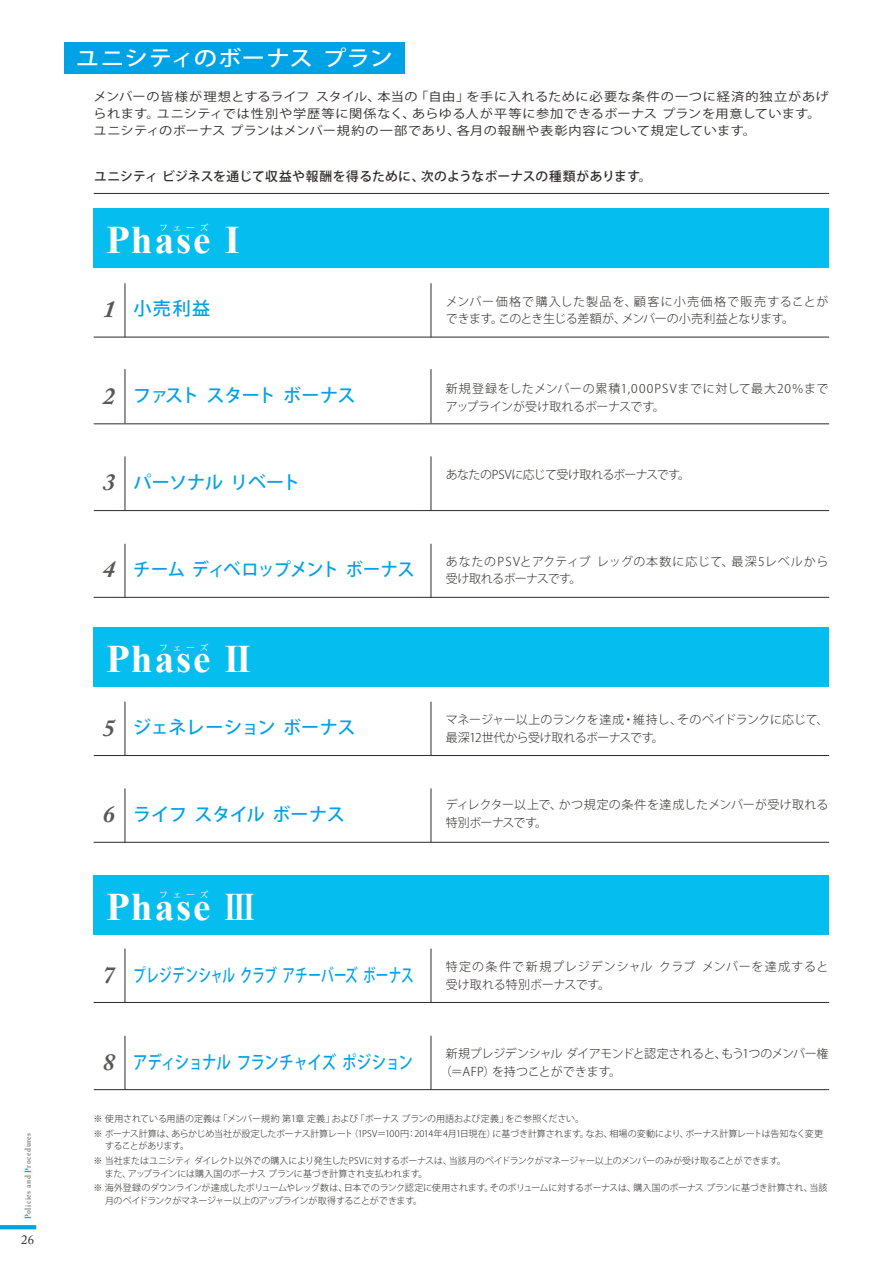
<style>
.page{position:relative;width:893px;height:1263px;background:#fff}
.page>*{position:absolute;margin:0;border:0;box-sizing:border-box;transform-origin:0 0}
.t1{font:700 39px "Times New Roman";letter-spacing:.045em;color:#fff}
.t2{font:italic 700 24.6px "Adobe Caslon Pro";color:#585856}
.t3{font:500 21.3px "Koz Go Pro";letter-spacing:.015em;color:#fff;scale:1.1 1}
.t4{font:500 18px "Koz Go Pro";letter-spacing:-.02em;color:#00a2e6}
.t5{font:500 18px "Koz Go Pro";letter-spacing:.005em;color:#00a2e6;scale:.7 1}
.t6{font:500 18px "Koz Go Pro";letter-spacing:-.02em;color:#00a2e6;scale:.8 1}
.t7{font:500 18px "Koz Go Pro";letter-spacing:-.045em;color:#00a2e6;scale:.95 1}
.t8{font:500 12.75px "Koz Go Pro";letter-spacing:.025em;color:#2f2a29}
.t9{font:12.75px "Adobe Caslon Pro";color:#2f2a29}
.t10{font:300 12px/17.5px "Koz Go Pro";letter-spacing:.02em;color:#2f2a29}
.t11{font:12px/16.8px "Koz Go Pro";letter-spacing:.04em;color:#2f2a29;scale:1.1 1}
.t12{font:300 12px/17.5px "Koz Go Pro";letter-spacing:-.03em;color:#2f2a29}
.t13{font:300 12px/17.5px "Koz Go Pro";letter-spacing:.04em;color:#2f2a29}
.t14{font:300 12px/17.5px "Koz Go Pro";letter-spacing:-.005em;color:#2f2a29}
.t15{font:300 12px "Koz Go Pro";letter-spacing:-.045em;color:#2f2a29}
.t16{font:300 9px/14.9px "Koz Go Pro";letter-spacing:-.03em;color:#2f2a29}
.t17{font:300 9px "Koz Go Pro";letter-spacing:-.05em;color:#2f2a29}
.t18{font:800 9px "Koz Min Pro";letter-spacing:.485em;color:#fff}
.t19{font:700 8.4px "Adobe Caslon Pro";letter-spacing:.075em;color:#878987;scale:.9 1}
.s1{color:#00a2e6}
</style>
<div class="page">
<svg style="left:0;top:1225px;width:36px;height:4px"></svg>
<div style="left:64px;top:42px;width:340px;height:32px;background:#00a2e6"></div>
<div style="left:93px;top:208px;width:736px;height:60px;background:#05bdee"></div>
<div style="left:93px;top:628px;width:736px;height:59px;background:#05bdee"></div>
<div style="left:93px;top:875px;width:736px;height:59px;background:#05bdee"></div>
<hr style="left:94px;top:337px;width:735px;height:1px;background:#2f2a29">
<hr style="left:94px;top:193px;width:735px;height:1px;background:#2f2a29">
<hr style="left:431px;top:283px;width:1px;height:54px;background:#2f2a29">
<hr style="left:94px;top:424px;width:735px;height:1px;background:#2f2a29">
<hr style="left:431px;top:369px;width:1px;height:54px;background:#2f2a29">
<hr style="left:94px;top:510px;width:735px;height:1px;background:#2f2a29">
<hr style="left:431px;top:456px;width:1px;height:54px;background:#2f2a29">
<hr style="left:94px;top:597px;width:735px;height:1px;background:#2f2a29">
<hr style="left:431px;top:544px;width:1px;height:54px;background:#2f2a29">
<hr style="left:94px;top:755px;width:735px;height:1px;background:#2f2a29">
<hr style="left:431px;top:702px;width:1px;height:54px;background:#2f2a29">
<hr style="left:94px;top:842px;width:735px;height:1px;background:#2f2a29">
<hr style="left:431px;top:788px;width:1px;height:54px;background:#2f2a29">
<hr style="left:94px;top:1002px;width:735px;height:1px;background:#2f2a29">
<hr style="left:94px;top:1089px;width:735px;height:1px;background:#2f2a29">
<hr style="left:431px;top:948px;width:1px;height:55px;background:#2f2a29">
<hr style="left:431px;top:1036px;width:1px;height:54px;background:#2f2a29">
<hr style="left:125px;top:283px;width:1px;height:54px;background:#2f2a29">
<hr style="left:125px;top:369px;width:1px;height:54px;background:#2f2a29">
<hr style="left:125px;top:456px;width:1px;height:54px;background:#2f2a29">
<hr style="left:125px;top:544px;width:1px;height:54px;background:#2f2a29">
<hr style="left:125px;top:702px;width:1px;height:54px;background:#2f2a29">
<hr style="left:125px;top:788px;width:1px;height:54px;background:#2f2a29">
<hr style="left:125px;top:948px;width:1px;height:55px;background:#2f2a29">
<hr style="left:125px;top:1036px;width:1px;height:54px;background:#2f2a29">
<p class="t19" style="left:23px;top:1219px;width:98px;rotate:-90deg"><span class="s1">P</span>olicies and <span class="s1">P</span>rocedures</p>
<h3 class="t9" style="left:21px;top:1232px;width:15px">26</h3>
<h3 class="t3" style="left:76px;top:45px;width:290px">ユニシティのボーナス プラン</h3>
<h3 class="t11" style="left:94px;top:89px;width:670px">メンバーの皆様が理想とするライフ スタイル、本当の「自由」を手に入れるために必要な条件の一つに経済的独立があげられます。ユニシティでは性別や学歴等に関係なく、あらゆる人が平等に参加できるボーナス プランを用意しています。ユニシティのボーナス プランはメンバー規約の一部であり、各月の報酬や表彰内容について規定しています。</h3>
<h3 class="t8" style="left:94px;top:168px;width:559px">ユニシティ ビジネスを通じて収益や報酬を得るために、次のようなボーナスの種類があります。</h3>
<p class="t18" style="left:159px;top:221px;width:51px">フェーズ</p>
<h1 class="t1" style="left:106px;top:213px;width:135px">Phase I</h1>
<h2 class="t2" style="left:103px;top:294px;width:14px">1</h2>
<h3 class="t4" style="left:133px;top:297px;width:78px">小売利益</h3>
<h3 class="t10" style="left:446px;top:293px;width:384px">メンバー価格で購入した製品を、顧客に小売価格で販売することができます。このとき生じる差額が、メンバーの小売利益となります。</h3>
<h2 class="t2" style="left:103px;top:381px;width:14px">2</h2>
<h3 class="t4" style="left:133px;top:384px;width:224px">ファスト スタート ボーナス</h3>
<h3 class="t10" style="left:446px;top:380px;width:384px">新規登録をしたメンバーの累積1,000PSVまでに対して最大20％までアップラインが受け取れるボーナスです。</h3>
<h2 class="t2" style="left:103px;top:467px;width:14px">3</h2>
<h3 class="t4" style="left:133px;top:470px;width:168px">パーソナル リベート</h3>
<h3 class="t15" style="left:446px;top:467px;width:246px">あなたのPSVに応じて受け取れるボーナスです。</h3>
<h2 class="t2" style="left:103px;top:554px;width:14px">4</h2>
<h3 class="t7" style="left:133px;top:558px;width:298px">チーム ディベロップメント ボーナス</h3>
<h3 class="t10" style="left:446px;top:553px;width:384px">あなたのPSVとアクティブ レッグの本数に応じて、最深5レベルから受け取れるボーナスです。</h3>
<p class="t18" style="left:159px;top:641px;width:51px">フェーズ</p>
<h1 class="t1" style="left:106px;top:632px;width:146px">Phase II</h1>
<h2 class="t2" style="left:103px;top:713px;width:14px">5</h2>
<h3 class="t4" style="left:133px;top:716px;width:224px">ジェネレーション ボーナス</h3>
<h3 class="t12" style="left:446px;top:711px;width:384px">マネージャー以上のランクを達成・維持し、そのペイドランクに応じて、最深12世代から受け取れるボーナスです。</h3>
<h2 class="t2" style="left:103px;top:799px;width:14px">6</h2>
<h3 class="t4" style="left:133px;top:803px;width:213px">ライフ スタイル ボーナス</h3>
<h3 class="t14" style="left:446px;top:796px;width:384px">ディレクター以上で、かつ規定の条件を達成したメンバーが受け取れる特別ボーナスです。</h3>
<p class="t18" style="left:159px;top:888px;width:51px">フェーズ</p>
<h1 class="t1" style="left:106px;top:880px;width:150px">Phase III</h1>
<h2 class="t2" style="left:103px;top:960px;width:14px">7</h2>
<h3 class="t5" style="left:133px;top:963px;width:402px">プレジデンシャル クラブ アチーバーズ ボーナス</h3>
<h3 class="t13" style="left:446px;top:958px;width:384px">特定の条件で新規プレジデンシャル クラブ メンバーを達成すると受け取れる特別ボーナスです。</h3>
<h3 class="t12" style="left:446px;top:1045px;width:384px">新規プレジデンシャル ダイアモンドと認定されると、もう1つのメンバー権(＝AFP）を持つことができます。</h3>
<p class="t16" style="left:93px;top:1112px;width:731px">※ 使用されている用語の定義は「メンバー規約 第1章 定義」および「ボーナス プランの用語および定義」をご参照ください。<br>※ ボーナス計算は、あらかじめ当社が設定したボーナス計算レート（1PSV＝100円：2014年4月1日現在）に基づき計算されます。なお、相場の変動により、ボーナス計算レートは告知なく変更</p>
<p class="t16" style="left:93px;top:1139px;width:694px">　 することがあります。<br>※ 当社またはユニシティ ダイレクト以外での購入により発生したPSVに対するボーナスは、当該月のペイドランクがマネージャー以上のメンバーのみが受け取ることができます。</p>
<p class="t16" style="left:93px;top:1166px;width:736px">　 また、アップラインには購入国のボーナス プランに基づき計算され支払われます。<br>※ 海外登録のダウンラインが達成したボリュームやレッグ数は、日本でのランク認定に使用されます。そのボリュームに対するボーナスは、購入国のボーナス プランに基づき計算され、当該</p>
<p class="t17" style="left:93px;top:1194px;width:330px">　 月のペイドランクがマネージャー以上のアップラインが取得することができます。</p>
<h3 class="t6" style="left:133px;top:1050px;width:351px">アディショナル フランチャイズ ポジション</h3>
<h2 class="t2" style="left:103px;top:1047px;width:14px">8</h2>
</div>
